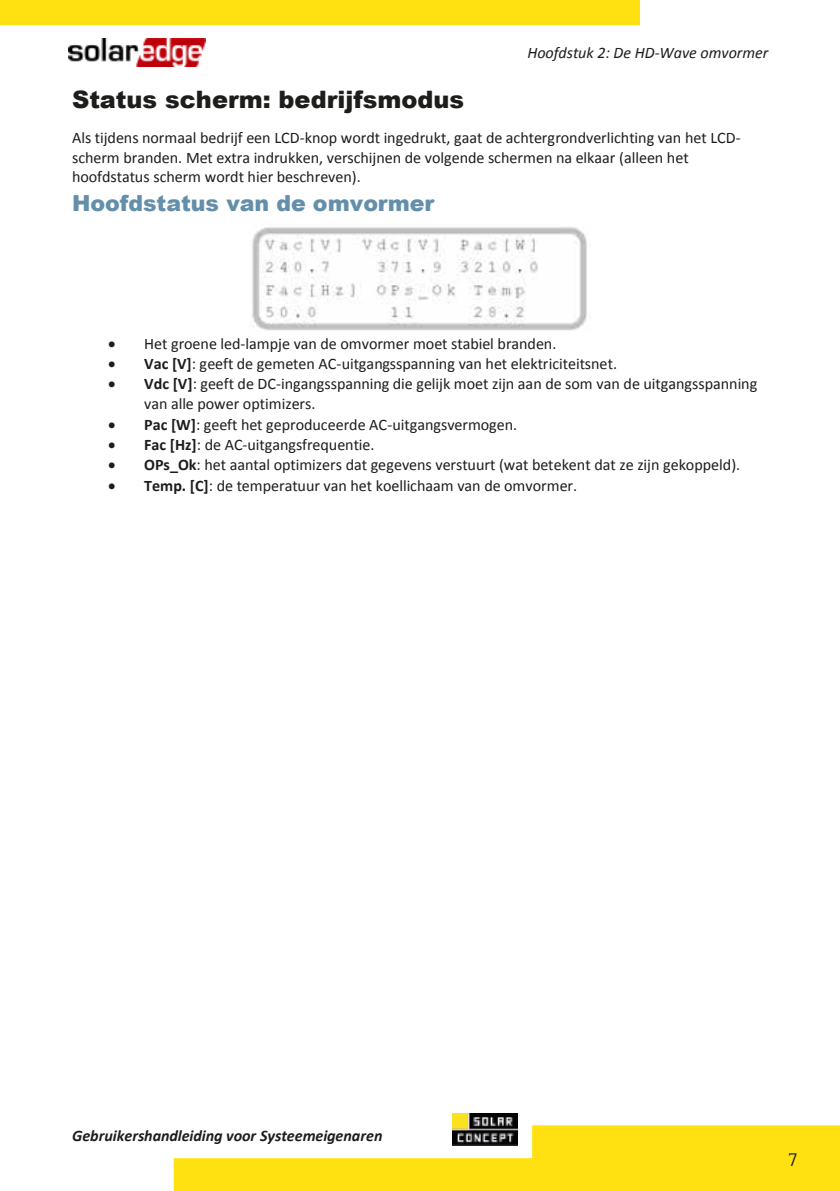
<style>
.page{position:relative;width:840px;height:1191px;background:#fff}
.page>*{position:absolute;margin:0;border:0;box-sizing:border-box;transform-origin:0 0}
.t1{font:900 24px "Arial";color:#1d1d1b}
.t2{font:900 22px "Arial";color:#648faa}
.t3{font:18px "Barlow";color:#1d1d1b}
.t4{font:16px/19.6px "Calibri";letter-spacing:-.005em;color:#1d1d1b}
.t5{font:italic 700 16px "Calibri";letter-spacing:-.005em;color:#1d1d1b}
.t6{font:italic 16px "Calibri";color:#1d1d1b}
.s1{font-weight:700}
</style>
<div class="page">
<img style="left:69px;top:39px;width:136px;height:28px">
<img style="left:251px;top:227px;width:336px;height:104px">
<svg style="left:174px;top:1125px;width:665px;height:66px;fill:#ffe111"></svg>
<img style="left:452px;top:1113px;width:65px;height:32px">
<div style="left:0;top:0;width:639px;height:24px;background:#ffe111"></div>
<p class="t6" style="left:527px;top:42px;width:242px">Hoofdstuk 2: De HD-Wave omvormer</p>
<h1 class="t1" style="left:72px;top:82px;width:393px">Status scherm: bedrijfsmodus</h1>
<p class="t4" style="left:72px;top:128px;width:670px">Als tijdens normaal bedrijf een LCD-knop wordt ingedrukt, gaat de achtergrondverlichting van het LCD&shy;scherm branden. Met extra indrukken, verschijnen de volgende schermen na elkaar (alleen het hoofdstatus scherm wordt hier beschreven).</p>
<h2 class="t2" style="left:72px;top:187px;width:364px">Hoofdstatus van de omvormer</h2>
<p class="t4" style="left:108px;top:334px;width:449px">• Het groene led-lampje van de omvormer moet stabiel branden.</p>
<p class="t4" style="left:108px;top:354px;width:510px">• <span class="s1">Vac [V]</span>: geeft de gemeten AC-uitgangsspanning van het elektriciteitsnet.</p>
<p class="t4" style="left:144px;top:374px;width:614px;text-indent:-36px">• <span class="s1">Vdc [V]</span>: geeft de DC-ingangsspanning die gelijk moet zijn aan de som van de uitgangsspanning van alle power optimizers.</p>
<p class="t4" style="left:108px;top:414px;width:410px">• <span class="s1">Pac [W]</span>: geeft het geproduceerde AC-uitgangsvermogen.</p>
<p class="t4" style="left:108px;top:435px;width:268px">• <span class="s1">Fac [Hz]</span>: de AC-uitgangsfrequentie.</p>
<p class="t4" style="left:108px;top:455px;width:633px">• <span class="s1">OPs_Ok</span>: het aantal optimizers dat gegevens verstuurt (wat betekent dat ze zijn gekoppeld).</p>
<p class="t4" style="left:108px;top:475px;width:470px">• <span class="s1">Temp. [C]</span>: de temperatuur van het koellichaam van de omvormer.</p>
<p class="t5" style="left:72px;top:1125px;width:312px">Gebruikershandleiding voor Systeemeigenaren</p>
<p class="t3" style="left:788px;top:1146px;width:10px">7</p>
</div>
